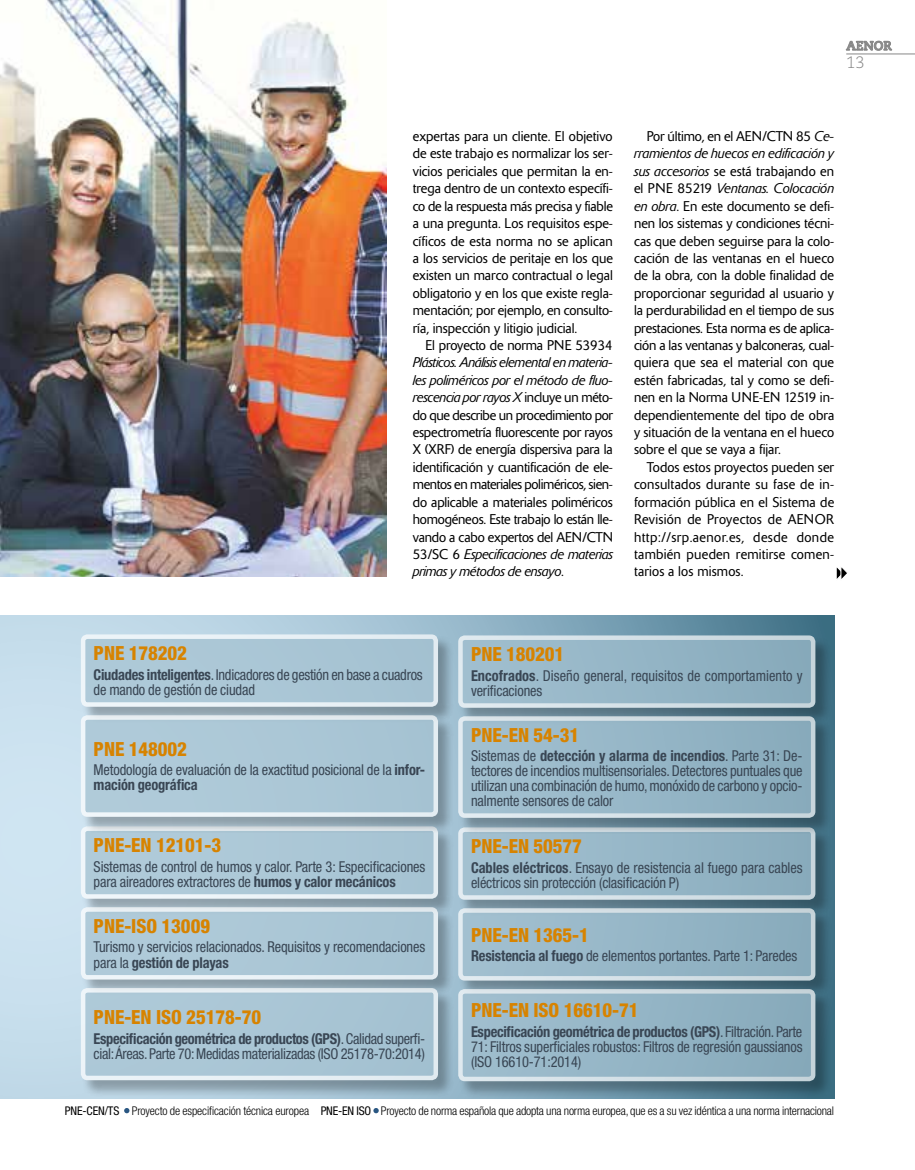
<style>
.page{position:relative;width:915px;height:1170px;background:#fff}
.page>*{position:absolute;margin:0;border:0;box-sizing:border-box;transform-origin:0 0}
.t1{font:800 condensed 19.5px "Helvetica Neue LT Std";color:#d78300;scale:.96 1}
.t2{font:300 16.5px "Caecilia LT Std";color:#878787}
.t3{font:condensed 15px/15px "Helvetica Neue LT Std";letter-spacing:-.01em;color:#394654;scale:.96 1}
.t4{font:300 13.95px/17.4px "Delta";color:#000;text-align:justify}
.t5{font:700 12.75px "Caecilia LT Std";color:#878787}
.t6{font:300 condensed 12px "Helvetica Neue LT Std";letter-spacing:-.015em;color:#000}
.s1{font-style:italic}
.s2{font-weight:700}
.s3{font-weight:400}
</style>
<div class="page">
<svg style="left:846px;top:41px;width:45px;height:10px"></svg>
<hr style="left:846px;top:54px;width:68px;height:1px;background:#878787">
<svg style="left:124px;top:1108px;width:5px;height:5px"></svg>
<svg style="left:373px;top:1108px;width:5px;height:5px"></svg>
<svg style="left:0;top:615px;width:833px;height:483px;background:#b6d1e0"></svg>
<div style="left:81px;top:634px;width:373px;height:89px;background:#000;opacity:.4"></div>
<div style="left:83px;top:636px;width:352px;height:68px;background:#a4c1d0;border-radius:4px"></div>
<div style="left:81px;top:634px;width:357px;height:72px;border:4px solid #fff;border-radius:4px"></div>
<div style="left:81px;top:826px;width:373px;height:89px;background:#000;opacity:.4"></div>
<div style="left:83px;top:828px;width:352px;height:68px;background:#adc8d7;border-radius:4px"></div>
<div style="left:81px;top:826px;width:357px;height:72px;border:4px solid #fff;border-radius:4px"></div>
<div style="left:81px;top:907px;width:373px;height:89px;background:#000;opacity:.4"></div>
<div style="left:83px;top:909px;width:352px;height:68px;background:#acc7d6;border-radius:4px"></div>
<div style="left:81px;top:907px;width:357px;height:72px;border:4px solid #fff;border-radius:4px"></div>
<div style="left:458px;top:635px;width:373px;height:89px;background:#000;opacity:.4"></div>
<div style="left:460px;top:637px;width:352px;height:68px;background:linear-gradient(to right,#a2c0d0,#87aabb);border-radius:4px"></div>
<div style="left:458px;top:635px;width:357px;height:72px;border:4px solid #fff;border-radius:4px"></div>
<div style="left:458px;top:827px;width:373px;height:89px;background:#000;opacity:.4"></div>
<div style="left:460px;top:829px;width:352px;height:68px;background:linear-gradient(to right,#a4c2d2,#88abbc);border-radius:4px"></div>
<div style="left:458px;top:827px;width:357px;height:72px;border:4px solid #fff;border-radius:4px"></div>
<div style="left:458px;top:908px;width:373px;height:89px;background:#000;opacity:.4"></div>
<div style="left:460px;top:910px;width:352px;height:68px;background:linear-gradient(to right,#a3c1d1,#88abbc);border-radius:4px"></div>
<div style="left:458px;top:908px;width:357px;height:72px;border:4px solid #fff;border-radius:4px"></div>
<div style="left:458px;top:989px;width:373px;height:108px;background:#000;opacity:.4"></div>
<div style="left:460px;top:991px;width:352px;height:87px;background:linear-gradient(to right,#a2c0d0,#87aabb);border-radius:4px"></div>
<div style="left:458px;top:988px;width:357px;height:93px;border:4px solid #fff;border-radius:4px"></div>
<div style="left:81px;top:715px;width:373px;height:118px;background:#000;opacity:.4"></div>
<div style="left:83px;top:717px;width:352px;height:97px;background:#acc8d7;border-radius:4px"></div>
<div style="left:81px;top:715px;width:357px;height:101px;border:4px solid #fff;border-radius:4px"></div>
<div style="left:81px;top:988px;width:373px;height:108px;background:#000;opacity:.4"></div>
<div style="left:83px;top:990px;width:352px;height:87px;background:#a4c1d0;border-radius:4px"></div>
<div style="left:81px;top:987px;width:357px;height:93px;border:4px solid #fff;border-radius:4px"></div>
<div style="left:458px;top:716px;width:373px;height:118px;background:#000;opacity:.4"></div>
<div style="left:460px;top:718px;width:352px;height:97px;background:linear-gradient(to right,#a4c1d1,#88abbc);border-radius:4px"></div>
<div style="left:458px;top:716px;width:357px;height:101px;border:4px solid #fff;border-radius:4px"></div>
<img style="left:0;top:0;width:386px;height:576px">
<svg style="left:836px;top:567px;width:12px;height:12px"></svg>
<p class="t5" style="left:846px;top:38px;width:47px">AENOR</p>
<p class="t2" style="left:846px;top:53px;width:20px">13</p>
<p class="t4" style="left:412px;top:128px;width:201px">expertas para un cliente. El objetivo de este trabajo es normalizar los ser&shy;vicios periciales que permitan la en&shy;trega dentro de un contexto específi&shy;co de la respuesta más precisa y fiable a una pregunta. Los requisitos espe&shy;cíficos de esta norma no se aplican a los servicios de peritaje en los que existen un marco contractual o legal obligatorio y en los que existe regla&shy;mentación; por ejemplo, en consulto&shy;ría, inspección y litigio judicial.</p>
<p class="t4" style="left:425px;top:336px;width:189px">El proyecto de norma PNE 53934</p>
<p class="t4" style="left:412px;top:354px;width:201px"><span class="s1">Plásticos. Análisis elemental en materia&shy;les poliméricos por el método de fluo&shy;rescencia por rayos X</span> incluye un méto&shy;do que describe un procedimiento por espectrometría fluorescente por rayos X (XRF) de energía dispersiva para la identificación y cuantificación de ele&shy;mentos en materiales poliméricos, sien&shy;do aplicable a materiales poliméricos homogéneos. Este trabajo lo están lle&shy;vando a cabo expertos del AEN/CTN 53/SC 6 <span class="s1">Especificaciones de materias primas y métodos de ensayo</span>.</p>
<p class="t4" style="left:634px;top:128px;width:201px;text-indent:13px">Por último, en el AEN/CTN 85 <span class="s1">Ce&shy;rramientos de huecos en edificación y sus accesorios</span> se está trabajando en el PNE 85219 <span class="s1">Ventanas. Colocación en obra</span>. En este documento se defi&shy;nen los sistemas y condiciones técni&shy;cas que deben seguirse para la colo&shy;cación de las ventanas en el hueco de la obra, con la doble finalidad de proporcionar seguridad al usuario y la perdurabilidad en el tiempo de sus prestaciones. Esta norma es de aplica&shy;ción a las ventanas y balconeras, cual&shy;quiera que sea el material con que estén fabricadas, tal y como se defi&shy;nen en la Norma UNE-EN 12519 in&shy;dependientemente del tipo de obra y situación de la ventana en el hueco sobre el que se vaya a fijar.</p>
<p class="t4" style="left:634px;top:458px;width:201px;text-indent:13px">Todos estos proyectos pueden ser consultados durante su fase de in&shy;formación pública en el Sistema de Revisión de Proyectos de AENOR http://srp.aenor.es, desde donde también pueden remitirse comen&shy;tarios a los mismos.</p>
<h1 class="t1" style="left:94px;top:641px;width:99px">PNE 178202</h1>
<p class="t3" style="left:94px;top:666px;width:344px"><span class="s2">Ciudades inteligentes</span>. Indicadores de gestión en base a cuadros de mando de gestión de ciudad</p>
<h1 class="t1" style="left:94px;top:736px;width:99px">PNE 148002</h1>
<p class="t3" style="left:94px;top:762px;width:347px">Metodología de evaluación de la exactitud posicional de la <span class="s2">infor&shy;mación geográfica</span></p>
<h1 class="t1" style="left:94px;top:833px;width:134px">PNE-EN 12101-3</h1>
<p class="t3" style="left:94px;top:858px;width:347px">Sistemas de control de humos y calor. Parte 3: Especificaciones para aireadores extractores de <span class="s2">humos y calor mecánicos</span></p>
<h1 class="t1" style="left:94px;top:914px;width:123px">PNE-ISO 13009</h1>
<p class="t3" style="left:94px;top:939px;width:347px">Turismo y servicios relacionados. Requisitos y recomendaciones para la <span class="s2">gestión de playas</span></p>
<h1 class="t1" style="left:94px;top:1005px;width:176px">PNE-EN ISO 25178-70</h1>
<p class="t3" style="left:94px;top:1030px;width:347px"><span class="s2">Especificación geométrica de productos (GPS)</span>. Calidad superfi&shy;cial: Áreas. Parte 70: Medidas materializadas (ISO 25178-70:2014)</p>
<h1 class="t1" style="left:471px;top:642px;width:99px">PNE 180201</h1>
<p class="t3" style="left:471px;top:667px;width:347px"><span class="s2">Encofrados</span>. Diseño general, requisitos de comportamiento y verificaciones</p>
<h1 class="t1" style="left:471px;top:722px;width:114px">PNE-EN 54-31</h1>
<p class="t3" style="left:471px;top:748px;width:347px;text-align:justify">Sistemas de <span class="s2">detección y alarma de incendios</span>. Parte 31: De&shy;tectores de incendios multisensoriales. Detectores puntuales que utilizan una combinación de humo, monóxido de carbono y opcio&shy;nalmente sensores de calor</p>
<h1 class="t1" style="left:471px;top:834px;width:117px">PNE-EN 50577</h1>
<p class="t3" style="left:471px;top:859px;width:347px"><span class="s2">Cables eléctricos</span>. Ensayo de resistencia al fuego para cables eléctricos sin protección (clasificación P)</p>
<h1 class="t1" style="left:471px;top:922px;width:124px">PNE-EN 1365-1</h1>
<p class="t3" style="left:471px;top:948px;width:341px"><span class="s2">Resistencia al fuego</span> de elementos portantes. Parte 1: Paredes</p>
<h1 class="t1" style="left:471px;top:998px;width:176px">PNE-EN ISO 16610-71</h1>
<p class="t3" style="left:471px;top:1023px;width:347px;text-align:justify"><span class="s2">Especificación geométrica de productos (GPS)</span>. Filtración. Parte 71: Filtros superficiales robustos: Filtros de regresión gaussianos (ISO 16610-71:2014)</p>
<p class="t6" style="left:65px;top:1103px;width:770px"><span class="s3">PNE-CEN/TS</span> Proyecto de especificación técnica europea <span class="s3">PNE-EN ISO</span> Proyecto de norma española que adopta una norma europea, que es a su vez idéntica a una norma internacional</p>
</div>
